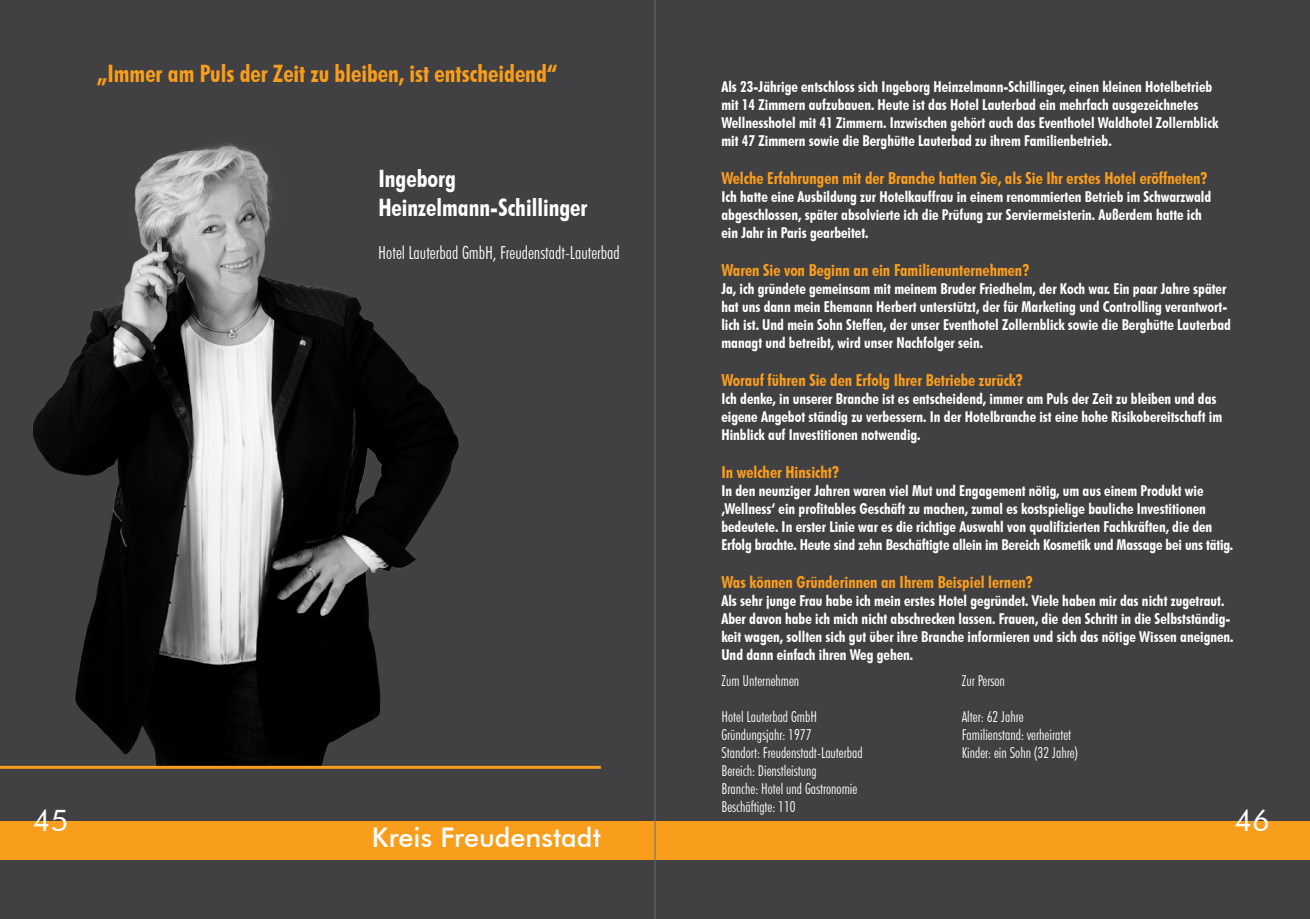
<style>
.page{position:relative;width:1310px;height:919px;background:#fff}
.page>*{position:absolute;margin:0;border:0;box-sizing:border-box;transform-origin:0 0}
.t1{font:30px "Futura BT";color:#fff}
.t2{font:500 27px "Futura BT";color:#fff}
.t3{font:700 condensed 24px "Futura BT";color:#f99d1c}
.t4{font:700 condensed 24px/28.8px "Futura BT";color:#fff}
.t5{font:300 condensed 18px "Futura BT";color:#fff}
.t6{font:700 condensed 16.5px "Futura BT";color:#f99d1c}
.t7{font:700 condensed 15px/18px "Futura BT";color:#fff}
.t8{font:300 condensed 15px/18px "Futura BT";color:#fff}
</style>
<div class="page">
<div style="left:0;top:0;width:1310px;height:918px;background:#414042"></div>
<div style="left:0;top:821px;width:1310px;height:38px;background:#f99d1c"></div>
<img style="left:33px;top:143px;width:426px;height:622px">
<hr style="left:0;top:765px;width:601px;height:3px;background:#f99d1c">
<hr style="left:655px;top:0;width:1px;height:918px;background:#6d6e71">
<h3 class="t3" style="left:97px;top:59px;width:462px">„Immer am Puls der Zeit zu bleiben, ist entscheidend“</h3>
<p class="t7" style="left:721px;top:78px;width:498px">Als 23-Jährige entschloss sich Ingeborg Heinzelmann-Schillinger, einen kleinen Hotelbetrieb mit 14 Zimmern aufzubauen. Heute ist das Hotel Lauterbad ein mehrfach ausgezeichnetes Wellnesshotel mit 41 Zimmern. Inzwischen gehört auch das Eventhotel Waldhotel Zollernblick mit 47 Zimmern sowie die Berghütte Lauterbad zu ihrem Familienbetrieb.</p>
<p class="t6" style="left:721px;top:168px;width:488px">Welche Erfahrungen mit der Branche hatten Sie, als Sie Ihr erstes Hotel eröffneten?</p>
<p class="t7" style="left:721px;top:188px;width:491px">Ich hatte eine Ausbildung zur Hotelkauffrau in einem renommierten Betrieb im Schwarzwald abgeschlossen, später absolvierte ich die Prüfung zur Serviermeisterin. Außerdem hatte ich ein Jahr in Paris gearbeitet.</p>
<p class="t6" style="left:721px;top:260px;width:309px">Waren Sie von Beginn an ein Familienunternehmen?</p>
<p class="t7" style="left:721px;top:279px;width:511px">Ja, ich gründete gemeinsam mit meinem Bruder Friedhelm, der Koch war. Ein paar Jahre später hat uns dann mein Ehemann Herbert unterstützt, der für Marketing und Controlling verantwort&shy;lich ist. Und mein Sohn Steffen, der unser Eventhotel Zollernblick sowie die Berghütte Lauterbad managt und betreibt, wird unser Nachfolger sein.</p>
<p class="t6" style="left:721px;top:370px;width:303px">Worauf führen Sie den Erfolg Ihrer Betriebe zurück?</p>
<p class="t7" style="left:721px;top:389px;width:502px">Ich denke, in unserer Branche ist es entscheidend, immer am Puls der Zeit zu bleiben und das eigene Angebot ständig zu verbessern. In der Hotelbranche ist eine hohe Risikobereitschaft im<br>Hinblick auf Investitionen notwendig.</p>
<p class="t6" style="left:721px;top:461px;width:119px">In welcher Hinsicht?</p>
<p class="t7" style="left:721px;top:481px;width:513px">In den neunziger Jahren waren viel Mut und Engagement nötig, um aus einem Produkt wie ‚Wellness‘ ein profitables Geschäft zu machen, zumal es kostspielige bauliche Investitionen bedeutete. In erster Linie war es die richtige Auswahl von qualifizierten Fachkräften, die den Erfolg brachte. Heute sind zehn Beschäftigte allein im Bereich Kosmetik und Massage bei uns tätig.</p>
<p class="t6" style="left:721px;top:571px;width:313px">Was können Gründerinnen an Ihrem Beispiel lernen?</p>
<p class="t7" style="left:721px;top:591px;width:514px">Als sehr junge Frau habe ich mein erstes Hotel gegründet. Viele haben mir das nicht zugetraut.<br>Aber davon habe ich mich nicht abschrecken lassen. Frauen, die den Schritt in die Selbstständig&shy;keit wagen, sollten sich gut über ihre Branche informieren und sich das nötige Wissen aneignen.<br>Und dann einfach ihren Weg gehen.</p>
<p class="t8" style="left:962px;top:671px;width:45px">Zur Person</p>
<p class="t8" style="left:962px;top:707px;width:118px">Alter: 62 Jahre<br>Familienstand: verheiratet<br>Kinder: ein Sohn (32 Jahre)</p>
<h3 class="t4" style="left:378px;top:164px;width:211px">Ingeborg<br>Heinzelmann-Schillinger</h3>
<p class="t5" style="left:378px;top:242px;width:243px">Hotel Lauterbad GmbH, Freudenstadt-Lauterbad</p>
<p class="t8" style="left:721px;top:671px;width:79px">Zum Unternehmen</p>
<p class="t8" style="left:721px;top:707px;width:143px">Hotel Lauterbad GmbH<br>Gründungsjahr: 1977<br>Standort: Freudenstadt-Lauterbad<br>Bereich: Dienstleistung<br>Branche: Hotel und Gastronomie<br>Beschäftigte: 110</p>
<h1 class="t1" style="left:33px;top:802px;width:37px">45</h1>
<h1 class="t1" style="left:1234px;top:802px;width:37px">46</h1>
<h2 class="t2" style="left:372px;top:821px;width:230px">Kreis Freudenstadt</h2>
</div>
